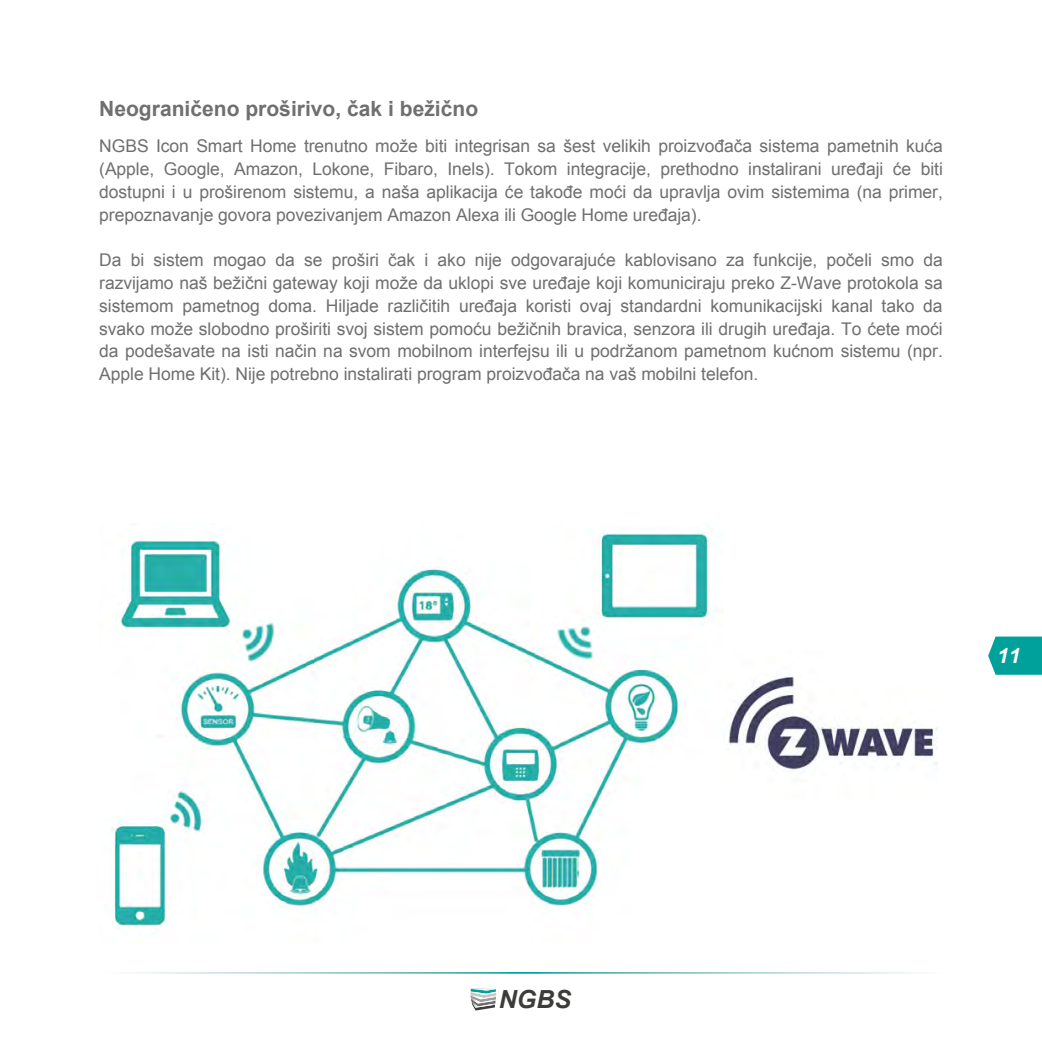
<style>
.page{position:relative;width:1042px;height:1042px;background:#fff}
.page>*{position:absolute;margin:0;border:0;box-sizing:border-box;transform-origin:0 0}
.t1{font:italic 700 25.03px "Arial";color:#3c3c3b}
.t2{font:700 21px "Arial";color:#706f6f}
.t3{font:italic 700 21px "Arial";color:#fff}
.t4{font:17.5px/22.8px "Arial";letter-spacing:-.005em;color:#706f6f;text-align:justify}
</style>
<div class="page">
<svg style="left:470px;top:988px;width:26px;height:22px"></svg>
<svg style="left:988px;top:636px;width:54px;height:39px;background:#17a9a3"></svg>
<img style="left:111px;top:523px;width:605px;height:412px">
<img style="left:728px;top:676px;width:210px;height:95px">
<p class="t2" style="left:99px;top:94px;width:380px">Neograničeno proširivo, čak i bežično</p>
<p class="t4" style="left:99px;top:135px;width:845px">NGBS Icon Smart Home trenutno može biti integrisan sa šest velikih proizvođača sistema pametnih kuća (Apple, Google, Amazon, Lokone, Fibaro, Inels). Tokom integracije, prethodno instalirani uređaji će biti dostupni i u proširenom sistemu, a naša aplikacija će takođe moći da upravlja ovim sistemima (na primer, prepoznavanje govora povezivanjem Amazon Alexa ili Google Home uređaja).</p>
<p class="t4" style="left:99px;top:249px;width:845px">Da bi sistem mogao da se proširi čak i ako nije odgovarajuće kablovisano za funkcije, počeli smo da razvijamo naš bežični gateway koji može da uklopi sve uređaje koji komuniciraju preko Z-Wave protokola sa sistemom pametnog doma. Hiljade različitih uređaja koristi ovaj standardni komunikacijski kanal tako da svako može slobodno proširiti svoj sistem pomoću bežičnih bravica, senzora ili drugih uređaja. To ćete moći da podešavate na isti način na svom mobilnom interfejsu ili u podržanom pametnom kućnom sistemu (npr.<br>Apple Home Kit). Nije potrebno instalirati program proizvođača na vaš mobilni telefon.</p>
<p class="t3" style="left:997px;top:641px;width:25px">11</p>
<h1 class="t1" style="left:499px;top:982px;width:74px">NGBS</h1>
</div>
